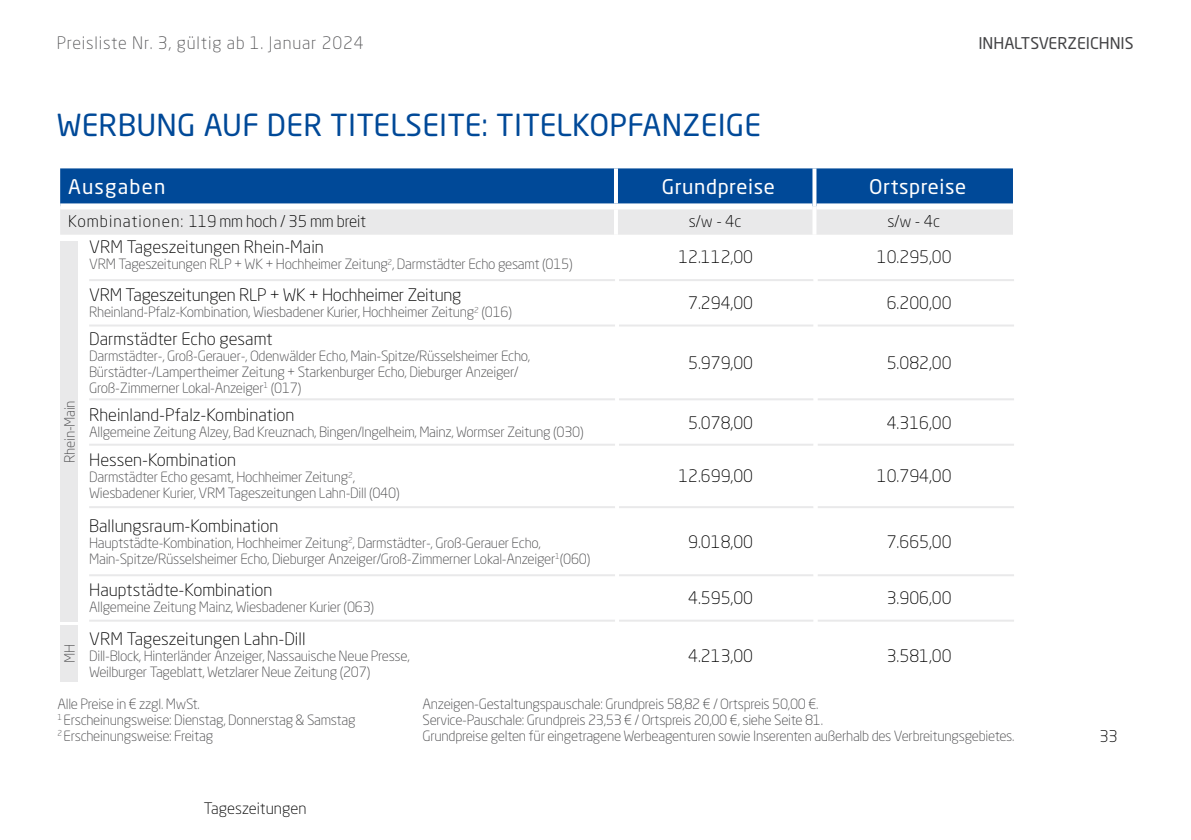
<style>
.page{position:relative;width:1191px;height:840px;background:#fff}
.page>*{position:absolute;margin:0;border:0;box-sizing:border-box;transform-origin:0 0}
.t1{font:30px "Neo Sans Std";letter-spacing:.01em;color:#004998}
.t2{font:20px "Neo Sans Std";letter-spacing:.03em;color:#fff}
.t3{font:20px "Neo Sans Std";letter-spacing:.06em;color:#fff}
.t4{font:300 17px "Neo Sans Std";color:#000}
.t5{font:300 17px "Neo Sans Std";letter-spacing:.05em;color:#58585a}
.t6{font:300 16px "Neo Sans Std";letter-spacing:.025em;color:#000}
.t7{font:16px "Neo Sans Std";color:#434345}
.t8{font:300 16px "Neo Sans Std";color:#000}
.t9{font:300 15.6px "Neo Sans Std";color:#000}
.t10{font:300 14px/16px "Neo Sans Std";letter-spacing:-.02em;color:#4b4b4d}
</style>
<div class="page">
<div style="left:61px;top:625px;width:17px;height:56px;background:#e9e9ea"></div>
<hr style="left:89px;top:279px;width:526px;height:2px;background:#e9e9ea">
<hr style="left:619px;top:279px;width:194px;height:2px;background:#e9e9ea">
<hr style="left:817px;top:279px;width:197px;height:2px;background:#e9e9ea">
<hr style="left:89px;top:324px;width:526px;height:2px;background:#e9e9ea">
<hr style="left:619px;top:324px;width:194px;height:2px;background:#e9e9ea">
<hr style="left:817px;top:324px;width:197px;height:2px;background:#e9e9ea">
<hr style="left:89px;top:398px;width:526px;height:2px;background:#e9e9ea">
<hr style="left:619px;top:398px;width:194px;height:2px;background:#e9e9ea">
<hr style="left:817px;top:398px;width:197px;height:2px;background:#e9e9ea">
<hr style="left:89px;top:443px;width:526px;height:2px;background:#e9e9ea">
<hr style="left:619px;top:443px;width:194px;height:2px;background:#e9e9ea">
<hr style="left:817px;top:443px;width:197px;height:2px;background:#e9e9ea">
<hr style="left:89px;top:506px;width:526px;height:2px;background:#e9e9ea">
<hr style="left:619px;top:506px;width:194px;height:2px;background:#e9e9ea">
<hr style="left:817px;top:506px;width:197px;height:2px;background:#e9e9ea">
<hr style="left:89px;top:574px;width:526px;height:2px;background:#e9e9ea">
<hr style="left:619px;top:574px;width:194px;height:2px;background:#e9e9ea">
<hr style="left:817px;top:574px;width:197px;height:2px;background:#e9e9ea">
<hr style="left:89px;top:619px;width:526px;height:2px;background:#e9e9ea">
<hr style="left:619px;top:619px;width:194px;height:2px;background:#e9e9ea">
<hr style="left:817px;top:619px;width:197px;height:2px;background:#e9e9ea">
<svg style="left:60px;top:168px;width:953px;height:66px;background:#638dbb"></svg>
<div style="left:60px;top:203px;width:556px;height:6px;background:#fff"></div>
<div style="left:616px;top:203px;width:196px;height:6px;background:#fff"></div>
<div style="left:816px;top:203px;width:197px;height:6px;background:#fff"></div>
<hr style="left:614px;top:168px;width:4px;height:35px;background:#fff">
<svg style="left:812px;top:168px;width:4px;height:38px"></svg>
<hr style="left:812px;top:206px;width:4px;height:28px;background:#fff">
<hr style="left:614px;top:209px;width:4px;height:25px;background:#fff">
<div style="left:61px;top:241px;width:17px;height:380px;background:#e9e9ea"></div>
<p class="t5" style="left:57px;top:33px;width:309px">Preisliste Nr. 3, gültig ab 1. Januar 2024</p>
<p class="t7" style="left:978px;top:33px;width:157px">INHALTSVERZEICHNIS</p>
<h1 class="t1" style="left:57px;top:107px;width:706px">WERBUNG AUF DER TITELSEITE: TITELKOPFANZEIGE</h1>
<h2 class="t3" style="left:68px;top:174px;width:99px">Ausgaben</h2>
<h2 class="t2" style="left:661px;top:174px;width:115px">Grundpreise</h2>
<h2 class="t2" style="left:869px;top:174px;width:99px">Ortspreise</h2>
<p class="t6" style="left:68px;top:211px;width:300px">Kombinationen: 119 mm hoch / 35 mm breit</p>
<p class="t8" style="left:689px;top:211px;width:54px">s/w - 4c</p>
<p class="t8" style="left:887px;top:211px;width:54px">s/w - 4c</p>
<p class="t10" style="left:61px;top:462px;width:64px;rotate:-90deg">Rhein-Main</p>
<p class="t10" style="left:61px;top:662px;width:20px;rotate:-90deg">MH</p>
<p class="t4" style="left:89px;top:237px;width:236px">VRM Tageszeitungen Rhein-Main</p>
<p class="t10" style="left:89px;top:256px;width:485px">VRM Tageszeitungen RLP + WK + Hochheimer Zeitung<sup>2</sup>, Darmstädter Echo gesamt (015)</p>
<p class="t4" style="left:89px;top:285px;width:374px">VRM Tageszeitungen RLP + WK + Hochheimer Zeitung</p>
<p class="t10" style="left:89px;top:304px;width:424px">Rheinland-Pfalz-Kombination, Wiesbadener Kurier, Hochheimer Zeitung<sup>2</sup> (016)</p>
<p class="t4" style="left:678px;top:247px;width:76px">12.112,00</p>
<p class="t4" style="left:877px;top:247px;width:76px">10.295,00</p>
<p class="t4" style="left:688px;top:293px;width:66px">7.294,00</p>
<p class="t4" style="left:886px;top:293px;width:66px">6.200,00</p>
<p class="t4" style="left:89px;top:328px;width:185px">Darmstädter Echo gesamt</p>
<p class="t10" style="left:89px;top:347px;width:442px">Darmstädter-, Groß-Gerauer-, Odenwälder Echo, Main-Spitze/Rüsselsheimer Echo,<br>Bürstädter-/Lampertheimer Zeitung + Starkenburger Echo, Dieburger Anzeiger/<br>Groß-Zimmerner Lokal-Anzeiger<sup>1</sup> (017)</p>
<p class="t4" style="left:688px;top:352px;width:66px">5.979,00</p>
<p class="t4" style="left:886px;top:352px;width:66px">5.082,00</p>
<p class="t4" style="left:89px;top:404px;width:207px">Rheinland-Pfalz-Kombination</p>
<p class="t10" style="left:89px;top:423px;width:496px">Allgemeine Zeitung Alzey, Bad Kreuznach, Bingen/Ingelheim, Mainz, Wormser Zeitung (030)</p>
<p class="t4" style="left:688px;top:412px;width:66px">5.078,00</p>
<p class="t4" style="left:886px;top:412px;width:66px">4.316,00</p>
<p class="t4" style="left:89px;top:450px;width:148px">Hessen-Kombination</p>
<p class="t10" style="left:89px;top:469px;width:312px">Darmstädter Echo gesamt, Hochheimer Zeitung<sup>2</sup>,<br>Wiesbadener Kurier, VRM Tageszeitungen Lahn-Dill (040)</p>
<p class="t4" style="left:678px;top:466px;width:76px">12.699,00</p>
<p class="t4" style="left:877px;top:466px;width:76px">10.794,00</p>
<p class="t4" style="left:89px;top:515px;width:191px">Ballungsraum-Kombination</p>
<p class="t10" style="left:89px;top:534px;width:503px">Hauptstädte-Kombination, Hochheimer Zeitung<sup>2</sup>, Darmstädter-, Groß-Gerauer Echo,<br>Main-Spitze/Rüsselsheimer Echo, Dieburger Anzeiger/Groß-Zimmerner Lokal-Anzeiger<sup>1</sup>(060)</p>
<p class="t4" style="left:688px;top:531px;width:66px">9.018,00</p>
<p class="t4" style="left:886px;top:531px;width:66px">7.665,00</p>
<p class="t4" style="left:89px;top:579px;width:185px">Hauptstädte-Kombination</p>
<p class="t10" style="left:89px;top:599px;width:286px">Allgemeine Zeitung Mainz, Wiesbadener Kurier (063)</p>
<p class="t4" style="left:688px;top:587px;width:66px">4.595,00</p>
<p class="t4" style="left:886px;top:587px;width:66px">3.906,00</p>
<p class="t4" style="left:89px;top:628px;width:218px">VRM Tageszeitungen Lahn-Dill</p>
<p class="t10" style="left:89px;top:647px;width:322px">Dill-Block, Hinterländer Anzeiger, Nassauische Neue Presse,<br>Weilburger Tageblatt, Wetzlarer Neue Zeitung (207)</p>
<p class="t4" style="left:688px;top:645px;width:66px">4.213,00</p>
<p class="t4" style="left:886px;top:645px;width:66px">3.581,00</p>
<p class="t10" style="left:57px;top:695px;width:300px">Alle Preise in € zzgl. MwSt.<br><sup>1</sup> Erscheinungsweise: Dienstag, Donnerstag &amp; Samstag<br><sup>2</sup> Erscheinungsweise: Freitag</p>
<p class="t10" style="left:422px;top:695px;width:593px">Anzeigen-Gestaltungspauschale: Grundpreis 58,82 € / Ortspreis 50,00 €.<br>Service-Pauschale: Grundpreis 23,53 € / Ortspreis 20,00 €, siehe Seite 81.<br>Grundpreise gelten für eingetragene Werbeagenturen sowie Inserenten außerhalb des Verbreitungsgebietes.</p>
<p class="t9" style="left:204px;top:798px;width:104px">Tageszeitungen</p>
<p class="t8" style="left:1099px;top:726px;width:20px">33</p>
</div>
